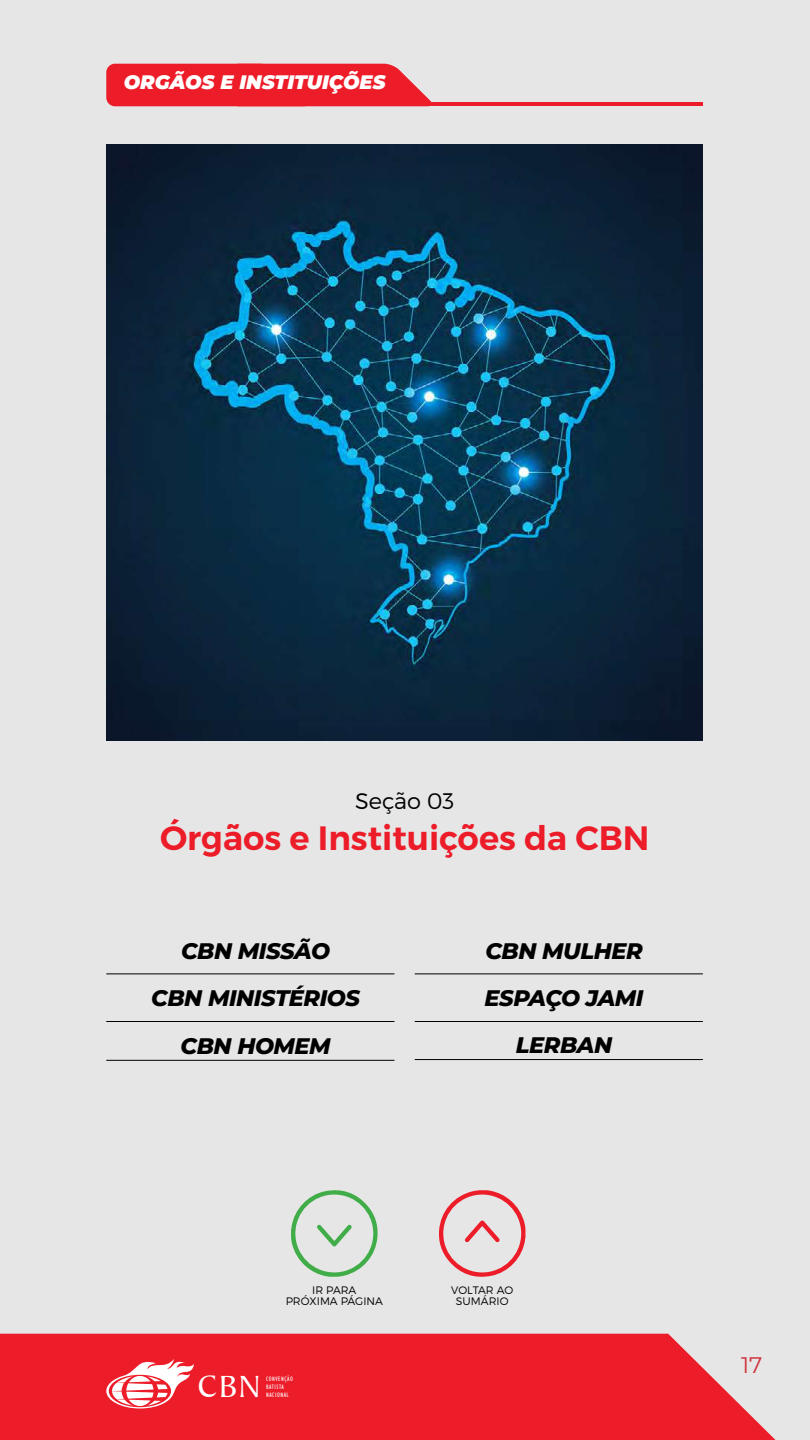
<style>
.page{position:relative;width:810px;height:1440px;background:#e6e6e6}
.page>*{position:absolute;margin:0;border:0;box-sizing:border-box;transform-origin:0 0}
.t1{font:600 33.75px "Montserrat";color:#ed1c29}
.t2{font:32.92px "Baker Signet BT";color:#fff}
.t3{font:italic 800 22.5px/46.3px "Montserrat";letter-spacing:-.02em;color:#000;text-align:center}
.t4{font:300 22.5px "Montserrat";color:#000}
.t5{font:22.5px "Montserrat Alternates";color:#e73541}
.t6{font:italic 900 19.5px "Montserrat";color:#fff}
.t7{font:300 10.88px/11.5px "Montserrat";color:#000;text-align:center}
.t8{font:condensed 6.45px/7.7px "Humanist 521 BT";letter-spacing:.08em;color:#fff}
</style>
<div class="page">
<img style="left:107px;top:144px;width:596px;height:597px">
<svg style="left:0;top:1334px;width:776px;height:106px;background:#ec2a36"></svg>
<svg style="left:106px;top:1357px;width:88px;height:52px;background:#f47880"></svg>
<hr style="left:106px;top:974px;width:288px;height:1px;background:#000">
<hr style="left:415px;top:974px;width:288px;height:1px;background:#000">
<hr style="left:106px;top:1021px;width:288px;height:1px;background:#000">
<hr style="left:106px;top:1060px;width:288px;height:1px;background:#000">
<hr style="left:415px;top:1021px;width:288px;height:1px;background:#000">
<hr style="left:415px;top:1059px;width:288px;height:1px;background:#000">
<div style="left:106px;top:64px;width:325px;height:42px;background:#ed1c29"></div>
<hr style="left:150px;top:102px;width:553px;height:4px;background:#ed1c29">
<svg style="left:291px;top:1190px;width:87px;height:87px"></svg>
<svg style="left:439px;top:1190px;width:87px;height:87px"></svg>
<p class="t6" style="left:124px;top:68px;width:263px">ORGÃOS E INSTITUIÇÕES</p>
<p class="t4" style="left:355px;top:788px;width:101px">Seção 03</p>
<h1 class="t1" style="left:160px;top:817px;width:491px">Órgãos e Instituições da CBN</h1>
<p class="t3" style="left:151px;top:927px;width:210px">CBN MISSÃO<br>CBN MINISTÉRIOS</p>
<p class="t3" style="left:485px;top:927px;width:159px">CBN MULHER</p>
<p class="t3" style="left:181px;top:1022px;width:152px">CBN HOMEM</p>
<p class="t3" style="left:485px;top:973px;width:161px;line-height:47.6px">ESPAÇO JAMI<br>LERBAN</p>
<p class="t7" style="left:286px;top:1284px;width:99px">IR PARA<br>PRÓXIMA PÁGINA</p>
<p class="t7" style="left:451px;top:1284px;width:63px">VOLTAR AO<br>SUMÁRIO</p>
<h2 class="t2" style="left:198px;top:1367px;width:64px">CBN</h2>
<p class="t8" style="left:266px;top:1375px;width:28px">CONVENÇÃO<br>BATISTA<br>NACIONAL</p>
<p class="t5" style="left:741px;top:1350px;width:23px">17</p>
</div>
